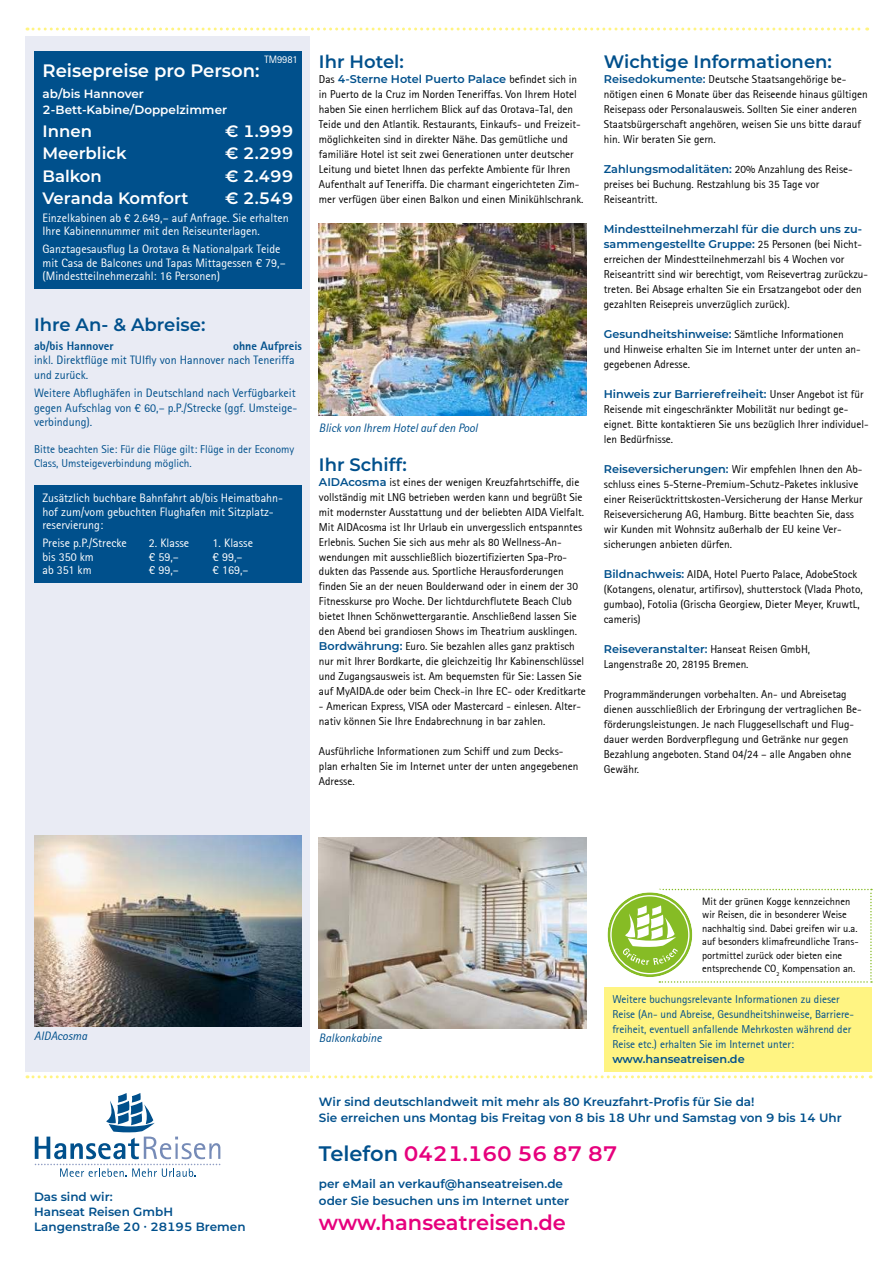
<style>
.page{position:relative;width:893px;height:1263px;background:#fff}
.page>*{position:absolute;margin:0;border:0;box-sizing:border-box;transform-origin:0 0}
.t1{font:600 21px "Montserrat";color:#e6007d}
.t2{font:600 18px "Montserrat";color:#00508c}
.t3{font:600 18px "Montserrat";color:#fff}
.t4{font:600 16.5px "Montserrat";color:#fff}
.t5{font:12px/13.5px "Rotis Sans Serif";color:#fff}
.t6{font:600 12px/15px "Montserrat";color:#00508c}
.t7{font:12px/14.4px "Rotis Sans Serif";color:#00508c}
.t8{font:italic 12px "Rotis Sans Serif";color:#00508c}
.t9{font:600 12px/16.5px "Montserrat";color:#fff}
.t10{font:800 12px "Rotis Sans Serif";color:#00508c}
.t11{font:11.25px/15px "Rotis Sans Serif";color:#000}
.t12{font:11.25px/15px "Rotis Sans Serif";color:#00508c}
.t13{font:600 11.25px/15px "Montserrat";color:#00508c}
.t14{font:10.5px/13.5px "Rotis Sans Serif";color:#000}
.t15{font:10.5px "Rotis Sans Serif";color:#fff}
.s1{font-family:"Rotis Sans Serif";font-weight:400;color:#000}
.s2{font-family:"Montserrat";font-weight:600;color:#00508c}
.s3{color:#00508c}
</style>
<div class="page">
<svg style="left:27px;top:28px;width:841px;height:3px"></svg>
<svg style="left:35px;top:1093px;width:185px;height:84px"></svg>
<svg style="left:27px;top:1075px;width:844px;height:3px"></svg>
<div style="left:604px;top:986px;width:268px;height:85px;background:#fff482"></div>
<div style="left:26px;top:36px;width:284px;height:1035px;background:#e9ebf4"></div>
<div style="left:34px;top:51px;width:268px;height:238px;background:#00508c"></div>
<div style="left:34px;top:485px;width:268px;height:98px;background:#00508c"></div>
<img style="left:319px;top:223px;width:268px;height:193px">
<img style="left:319px;top:837px;width:268px;height:192px">
<img style="left:34px;top:835px;width:268px;height:191px">
<svg style="left:607px;top:889px;width:265px;height:94px"></svg>
<p class="t15" style="left:264px;top:53px;width:35px">TM9981</p>
<h2 class="t3" style="left:43px;top:62px;width:219px">Reisepreise pro Person:</h2>
<p class="t9" style="left:43px;top:86px;width:186px">ab/bis Hannover<br>2-Bett-Kabine/Doppelzimmer</p>
<h3 class="t4" style="left:43px;top:123px;width:51px">Innen</h3>
<h3 class="t4" style="left:225px;top:123px;width:70px">€ 1.999</h3>
<h3 class="t4" style="left:43px;top:145px;width:85px">Meerblick</h3>
<h3 class="t4" style="left:225px;top:145px;width:70px">€ 2.299</h3>
<h3 class="t4" style="left:43px;top:168px;width:61px">Balkon</h3>
<h3 class="t4" style="left:225px;top:168px;width:70px">€ 2.499</h3>
<h3 class="t4" style="left:43px;top:190px;width:147px">Veranda Komfort</h3>
<h3 class="t4" style="left:225px;top:190px;width:70px">€ 2.549</h3>
<p class="t5" style="left:43px;top:211px;width:248px">Einzelkabinen ab € 2.649,– auf Anfrage. Sie erhalten<br>Ihre Kabinennummer mit den Reiseunterlagen.</p>
<p class="t5" style="left:43px;top:242px;width:245px">Ganztagesausflug La Orotava &amp; Nationalpark Teide mit Casa de Balcones und Tapas Mittagessen € 79,– (Mindestteilnehmerzahl: 16 Personen)</p>
<h2 class="t2" style="left:34px;top:316px;width:173px">Ihre An- &amp; Abreise:</h2>
<p class="t10" style="left:34px;top:339px;width:81px">ab/bis Hannover</p>
<p class="t10" style="left:233px;top:339px;width:70px">ohne Aufpreis</p>
<p class="t7" style="left:34px;top:353px;width:262px">inkl. Direktflüge mit TUIfly von Hannover nach Teneriffa und zurück.</p>
<p class="t7" style="left:34px;top:386px;width:265px">Weitere Abflughäfen in Deutschland nach Verfügbarkeit gegen Aufschlag von € 60,– p.P./Strecke (ggf. Umsteige&shy;verbindung).</p>
<p class="t12" style="left:34px;top:442px;width:262px;line-height:13.5px">Bitte beachten Sie: Für die Flüge gilt: Flüge in der Economy<br>Class, Umsteigeverbindung möglich.</p>
<p class="t5" style="left:43px;top:491px;width:242px">Zusätzlich buchbare Bahnfahrt ab/bis Heimatbahn&shy;hof zum/vom gebuchten Flughafen mit Sitzplatz&shy;reservierung:</p>
<p class="t5" style="left:43px;top:536px;width:86px">Preise p.P./Strecke</p>
<p class="t5" style="left:149px;top:536px;width:42px">2. Klasse</p>
<p class="t5" style="left:213px;top:536px;width:42px">1. Klasse</p>
<p class="t5" style="left:43px;top:550px;width:53px">bis 350 km</p>
<p class="t5" style="left:149px;top:550px;width:32px">€ 59,–</p>
<p class="t5" style="left:213px;top:550px;width:32px">€ 99,–</p>
<p class="t5" style="left:43px;top:563px;width:51px">ab 351 km</p>
<p class="t5" style="left:149px;top:563px;width:32px">€ 99,–</p>
<p class="t5" style="left:213px;top:563px;width:38px">€ 169,–</p>
<h2 class="t2" style="left:319px;top:53px;width:86px">Ihr Hotel:</h2>
<p class="t13" style="left:319px;top:72px;width:260px"><span class="s1">Das</span> 4-Sterne Hotel Puerto Palace <span class="s1">befindet sich in</span></p>
<p class="t11" style="left:319px;top:87px;width:266px">in Puerto de la Cruz im Norden Teneriffas. Von Ihrem Hotel haben Sie einen herrlichem Blick auf das Orotava-Tal, den Teide und den Atlantik. Restaurants, Einkaufs - und Freizeit&shy;möglichkeiten sind in direkter Nähe. Das gemütliche und familiäre Hotel ist seit zwei Generationen unter deutscher Leitung und bietet Ihnen das perfekte Ambiente für Ihren Aufenthalt auf Teneriffa. Die charmant eingerichteten Zim&shy;mer verfügen über einen Balkon und einen Minikühlschrank.</p>
<p class="t8" style="left:319px;top:423px;width:160px">Blick von Ihrem Hotel auf den Pool</p>
<h2 class="t2" style="left:319px;top:455px;width:89px">Ihr Schiff:</h2>
<p class="t11" style="left:319px;top:475px;width:268px"><span class="s2">AIDAcosma</span> ist eines der wenigen Kreuzfahrtschiffe, die vollständig mit LNG betrieben werden kann und begrüßt Sie mit modernster Ausstattung und der beliebten AIDA Vielfalt.<br>Mit AIDAcosma ist Ihr Urlaub ein unvergesslich entspanntes Erlebnis. Suchen Sie sich aus mehr als 80 Wellness-An&shy;wendungen mit ausschließlich biozertifizierten Spa-Pro&shy;dukten das Passende aus. Sportliche Herausforderungen finden Sie an der neuen Boulderwand oder in einem der 30<br>Fitnesskurse pro Woche. Der lichtdurchflutete Beach Club bietet Ihnen Schönwettergarantie. Anschließend lassen Sie den Abend bei grandiosen Shows im Theatrium ausklingen.<br><span class="s2">Bordwährung:</span> Euro. Sie bezahlen alles ganz praktisch nur mit Ihrer Bordkarte, die gleichzeitig Ihr Kabinenschlüssel und Zugangsausweis ist. Am bequemsten für Sie: Lassen Sie auf MyAIDA.de oder beim Check-in Ihre EC- oder Kreditkarte</p>
<p class="t11" style="left:319px;top:699px;width:263px">- American Express, VISA oder Mastercard - einlesen. Alter&shy;nativ können Sie Ihre Endabrechnung in bar zahlen.</p>
<p class="t11" style="left:319px;top:744px;width:261px">Ausführliche Informationen zum Schiff und zum Decks&shy;plan erhalten Sie im Internet unter der unten angegebenen<br>Adresse.</p>
<h2 class="t2" style="left:604px;top:53px;width:230px">Wichtige Informationen:</h2>
<p class="t11" style="left:604px;top:72px;width:265px"><span class="s2">Reisedokumente:</span> Deutsche Staatsangehörige be&shy;nötigen einen 6 Monate über das Reiseende hinaus gültigen Reisepass oder Personalausweis. Sollten Sie einer anderen Staatsbürgerschaft angehören, weisen Sie uns bitte darauf hin. Wir beraten Sie gern.</p>
<p class="t11" style="left:604px;top:163px;width:250px"><span class="s2">Zahlungsmodalitäten:</span> 20% Anzahlung des Reise&shy;preises bei Buchung. Restzahlung bis 35 Tage vor<br>Reiseantritt.</p>
<p class="t13" style="left:604px;top:222px;width:260px">Mindestteilnehmerzahl für die durch uns zu&shy;sammengestellte Gruppe: <span class="s1">25 Personen (bei Nicht-</span></p>
<p class="t11" style="left:604px;top:253px;width:266px">erreichen der Mindestteilnehmerzahl bis 4 Wochen vor Reiseantritt sind wir berechtigt, vom Reisevertrag zurückzu&shy;treten. Bei Absage erhalten Sie ein Ersatzangebot oder den gezahlten Reisepreis unverzüglich zurück).</p>
<p class="t11" style="left:604px;top:328px;width:258px"><span class="s2">Gesundheitshinweise:</span> Sämtliche Informationen und Hinweise erhalten Sie im Internet unter der unten an&shy;gegebenen Adresse.</p>
<p class="t13" style="left:604px;top:387px;width:261px">Hinweis zur Barrierefreiheit: <span class="s1">Unser Angebot ist für</span></p>
<p class="t11" style="left:604px;top:403px;width:266px">Reisende mit eingeschränkter Mobilität nur bedingt ge&shy;eignet. Bitte kontaktieren Sie uns bezüglich Ihrer individuel&shy;len Bedürfnisse.</p>
<p class="t11" style="left:604px;top:463px;width:260px"><span class="s2">Reiseversicherungen:</span> Wir empfehlen Ihnen den Ab&shy;schluss eines 5-Sterne-Premium-Schutz-Paketes inklusive einer Reiserücktrittskosten-Versicherung der Hanse Merkur Reiseversicherung AG, Hamburg. Bitte beachten Sie, dass wir Kunden mit Wohnsitz außerhalb der EU keine Ver&shy;sicherungen anbieten dürfen.</p>
<p class="t11" style="left:604px;top:567px;width:260px"><span class="s2">Bildnachweis:</span> AIDA, Hotel Puerto Palace, AdobeStock (Kotangens, olenatur, artifirsov), shutterstock (Vlada Photo, gumbao), Fotolia (Grischa Georgiew, Dieter Meyer, KruwtL, cameris)</p>
<p class="t13" style="left:604px;top:642px;width:208px">Reiseveranstalter: <span class="s1">Hanseat Reisen GmbH,</span></p>
<p class="t11" style="left:604px;top:657px;width:146px">Langenstraße 20, 28195 Bremen.</p>
<p class="t11" style="left:604px;top:688px;width:259px">Programmänderungen vorbehalten. An- und Abreisetag dienen ausschließlich der Erbringung der vertraglichen Be&shy;förderungsleistungen. Je nach Fluggesellschaft und Flug&shy;dauer werden Bordverpflegung und Getränke nur gegen Bezahlung angeboten. Stand 04/24 – alle Angaben ohne Gewähr.</p>
<p class="t8" style="left:34px;top:1031px;width:55px">AIDAcosma</p>
<p class="t8" style="left:319px;top:1033px;width:64px">Balkonkabine</p>
<p class="t14" style="left:702px;top:894px;width:158px">Mit der grünen Kogge kennzeichnen wir Reisen, die in besonderer Weise nachhaltig sind. Dabei greifen wir u.a. auf besonders klimafreundliche Trans&shy;portmittel zurück oder bieten eine entsprechende CO<sub>2</sub> Kompensation an.</p>
<p class="t12" style="left:612px;top:992px;width:243px">Weitere buchungsrelevante Informationen zu dieser Reise (An- und Abreise, Gesundheitshinweise, Barriere&shy;freiheit, eventuell anfallende Mehrkosten während der Reise etc.) erhalten Sie im Internet unter:</p>
<p class="t13" style="left:612px;top:1052px;width:134px">www.hanseatreisen.de</p>
<p class="t6" style="left:34px;top:1190px;width:213px">Das sind wir:<br>Hanseat Reisen GmbH<br>Langenstraße 20 ∙ 28195 Bremen</p>
<p class="t6" style="left:319px;top:1093px;width:524px;line-height:16.5px">Wir sind deutschlandweit mit mehr als 80 Kreuzfahrt-Profis für Sie da!<br>Sie erreichen uns Montag bis Freitag von 8 bis 18 Uhr und Samstag von 9 bis 14 Uhr</p>
<h1 class="t1" style="left:319px;top:1143px;width:300px"><span class="s3">Telefon</span> 0421.160 56 87 87</h1>
<p class="t6" style="left:319px;top:1176px;width:252px;line-height:16.5px">per eMail an verkauf@hanseatreisen.de oder Sie besuchen uns im Internet unter</p>
<h1 class="t1" style="left:319px;top:1212px;width:249px">www.hanseatreisen.de</h1>
</div>
